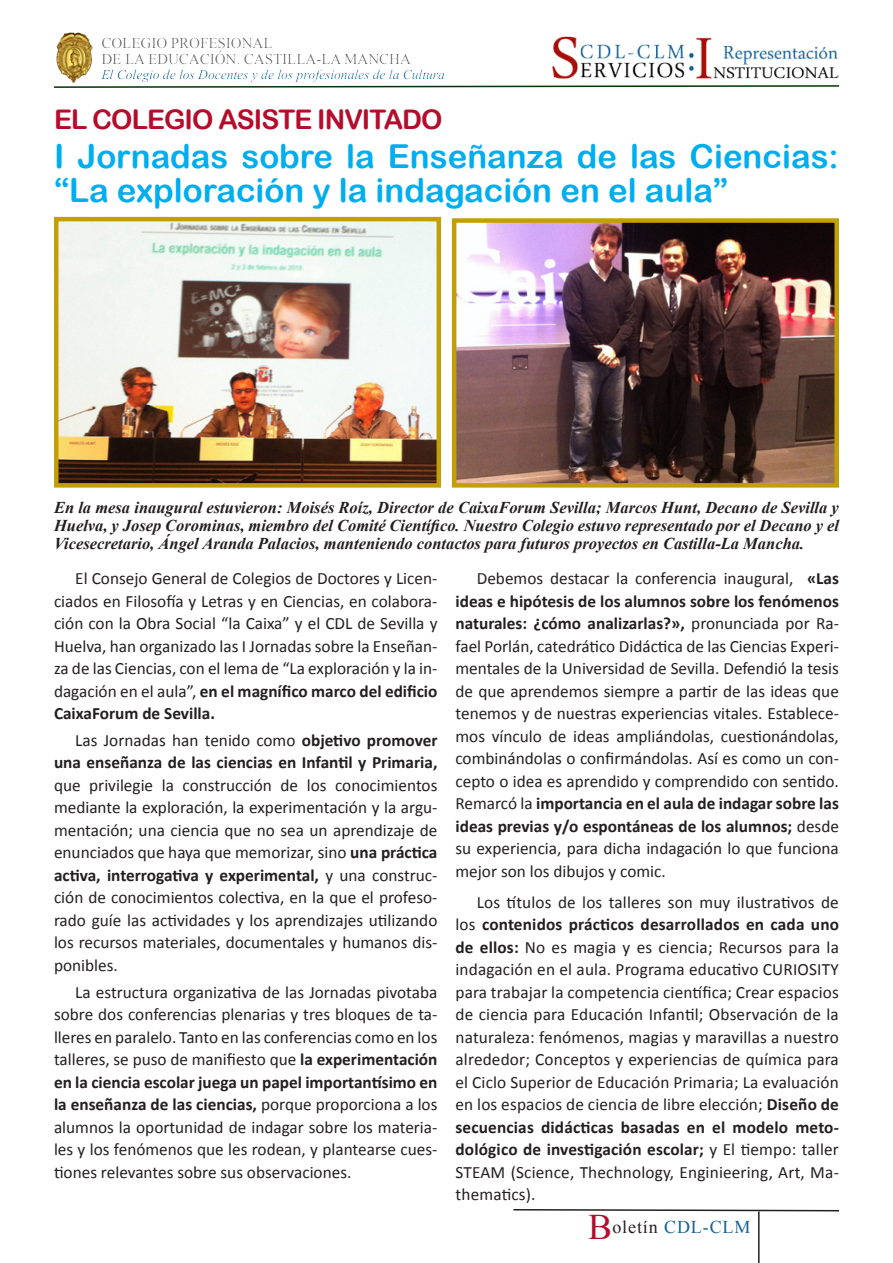
<style>
.page{position:relative;width:893px;height:1263px;background:#fff}
.page>*{position:absolute;margin:0;border:0;box-sizing:border-box;transform-origin:0 0}
.t1{font:36px "Times New Roman";color:#b60c2b}
.t2{font:33px/34.5px "Arial Rounded MT Bold";color:#00aeef}
.t3{font:27px "Arial Rounded MT Bold";letter-spacing:-.035em;color:#b60c2b}
.t4{font:18px "Times New Roman";letter-spacing:.05em;color:#156195}
.t5{font:17.25px/22.5px "Calibri";color:#231f20;text-align:justify}
.t6{font:16.8px "Vijaya";color:#0062a1}
.t7{font:italic 700 16.5px/18px "Times New Roman";color:#231f20;text-align:justify}
.t8{font:15px/15.5px "Times New Roman";color:#6c6d70}
.s1{font-weight:700}
.s2{color:#231f20}
</style>
<div class="page">
<svg style="left:54px;top:85px;width:785px;height:3px"></svg>
<img style="left:56px;top:32px;width:36px;height:51px">
<img style="left:552px;top:36px;width:287px;height:50px">
<svg style="left:513px;top:1209px;width:326px;height:3px"></svg>
<hr style="left:758px;top:1211px;width:2px;height:52px;background:#231f20">
<img style="left:457px;top:223px;width:377px;height:260px">
<div style="left:452px;top:218px;width:387px;height:270px;border:4px solid #c39f06"></div>
<img style="left:59px;top:222px;width:377px;height:261px">
<div style="left:54px;top:217px;width:387px;height:271px;border:4px solid #c39f06"></div>
<p class="t8" style="left:101px;top:35px;width:311px">COLEGIO PROFESIONAL<br>DE LA EDUCACIÓN. CASTILLA-LA MANCHA</p>
<p class="t6" style="left:101px;top:61px;width:345px">El Colegio de los Docentes y de los profesionales de la Cultura</p>
<p class="t3" style="left:54px;top:103px;width:390px">EL COLEGIO ASISTE INVITADO</p>
<p class="t2" style="left:54px;top:138px;width:786px">I Jornadas sobre la Enseñanza de las Ciencias: “La exploración y la indagación en el aula”</p>
<p class="t7" style="left:54px;top:498px;width:786px">En la mesa inaugural estuvieron: Moisés Roíz, Director de CaixaForum Sevilla; Marcos Hunt, Decano de Sevilla y Huelva, y Josep Corominas, miembro del Comité Científico. Nuestro Colegio estuvo representado por el Decano y el Vicesecretario, Ángel Aranda Palacios, manteniendo contactos para futuros proyectos en Castilla-La Mancha.</p>
<p class="t5" style="left:54px;top:567px;width:385px;text-indent:21px">El Consejo General de Colegios de Doctores y Licen&shy;ciados en Filosofía y Letras y en Ciencias, en colabora&shy;ción con la Obra Social “la Caixa” y el CDL de Sevilla y Huelva, han organizado las I Jornadas sobre la Enseñan&shy;za de las Ciencias, con el lema de “La exploración y la in&shy;dagación en el aula”, <span class="s1">en el magnífico marco del edificio CaixaForum de Sevilla.</span></p>
<p class="t5" style="left:54px;top:729px;width:385px;text-indent:21px">Las Jornadas han tenido como <span class="s1">objetivo promover una enseñanza de las ciencias en Infantil y Primaria, </span>que privilegie la construcción de los conocimientos mediante la exploración, la experimentación y la argu&shy;mentación; una ciencia que no sea un aprendizaje de enunciados que haya que memorizar, sino <span class="s1">una práctica activa, interrogativa y experimental,</span> y una construc&shy;ción de conocimientos colectiva, en la que el profeso&shy;rado guíe las actividades y los aprendizajes utilizando los recursos materiales, documentales y humanos dis&shy;ponibles.</p>
<p class="t5" style="left:54px;top:981px;width:385px;text-indent:21px">La estructura organizativa de las Jornadas pivotaba sobre dos conferencias plenarias y tres bloques de ta&shy;lleres en paralelo. Tanto en las conferencias como en los talleres, se puso de manifiesto que <span class="s1">la experimentación en la ciencia escolar juega un papel importantísimo en la enseñanza de las ciencias,</span> porque proporciona a los alumnos la oportunidad de indagar sobre los materia&shy;les y los fenómenos que les rodean, y plantearse cues&shy;tiones relevantes sobre sus observaciones.</p>
<p class="t5" style="left:455px;top:567px;width:385px;text-indent:21px">Debemos destacar la conferencia inaugural, <span class="s1">«Las ideas e hipótesis de los alumnos sobre los fenómenos naturales: ¿cómo analizarlas?»,</span> pronunciada por Ra&shy;fael Porlán, catedrático Didáctica de las Ciencias Experi&shy;mentales de la Universidad de Sevilla. Defendió la tesis de que aprendemos siempre a partir de las ideas que tenemos y de nuestras experiencias vitales. Establece&shy;mos vínculo de ideas ampliándolas, cuestionándolas, combinándolas o confirmándolas. Así es como un con&shy;cepto o idea es aprendido y comprendido con sentido.<br>Remarcó la <span class="s1">importancia en el aula de indagar sobre las ideas previas y/o espontáneas de los alumnos;</span> desde su experiencia, para dicha indagación lo que funciona mejor son los dibujos y comic.</p>
<p class="t5" style="left:455px;top:891px;width:385px;text-indent:21px">Los títulos de los talleres son muy ilustrativos de los <span class="s1">contenidos prácticos desarrollados en cada uno de ellos:</span> No es magia y es ciencia; Recursos para la indagación en el aula. Programa educativo CURIOSITY para trabajar la competencia científica; Crear espacios de ciencia para Educación Infantil; Observación de la naturaleza: fenómenos, magias y maravillas a nuestro alrededor; Conceptos y experiencias de química para el Ciclo Superior de Educación Primaria; La evaluación en los espacios de ciencia de libre elección; <span class="s1">Diseño de secuencias didácticas basadas en el modelo meto&shy;dológico de investigación escolar;</span> y El tiempo: taller STEAM (Science, Thechnology, Enginieering, Art, Ma&shy;thematics).</p>
<p class="t1" style="left:588px;top:1203px;width:26px">B</p>
<p class="t4" style="left:612px;top:1215px;width:140px"><span class="s2">oletín</span> CDL-CLM</p>
</div>
